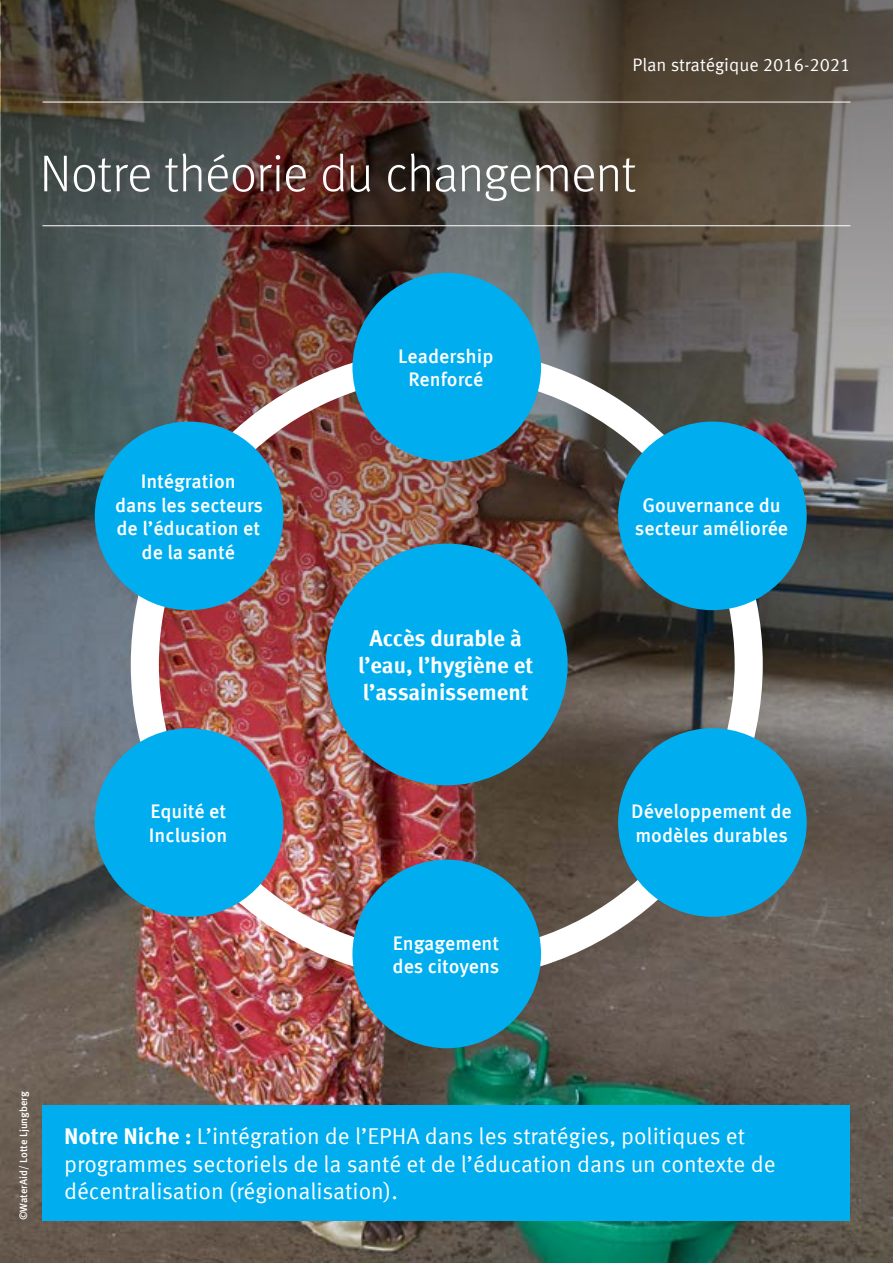
<style>
.page{position:relative;width:893px;height:1263px;background:#fff}
.page>*{position:absolute;margin:0;border:0;box-sizing:border-box;transform-origin:0 0}
.t1{font:300 51.75px "Meta Offc";letter-spacing:-.015em;color:#fff}
.t2{font:22.8px/27.3px "Meta Offc Norm";color:#fff}
.t3{font:700 22.5px/27px "Meta Offc";color:#fff;text-align:center}
.t4{font:500 19.65px/23.5px "Meta Offc";color:#fff;text-align:center}
.t5{font:18px "Meta Offc Norm";color:#fff}
.t6{font:500 10.5px "Meta Offc";color:#fff}
.s1{font-family:"Meta Offc";font-weight:700}
</style>
<div class="page">
<img style="left:0;top:0;width:893px;height:1263px">
<img style="left:1px;top:0;width:892px;height:880px">
<hr style="left:43px;top:225px;width:807px;height:1px;background:#fff">
<hr style="left:43px;top:102px;width:807px;height:1px;background:#fff">
<div style="left:43px;top:1105px;width:807px;height:115px;background:#00aeef"></div>
<div style="left:131px;top:348px;width:632px;height:632px;border:28px solid #fff;border-radius:50%"></div>
<div style="left:326px;top:544px;width:242px;height:241px;background:#00aeef;border-radius:50%"></div>
<div style="left:95px;top:422px;width:188px;height:188px;background:#00aeef;border-radius:50%"></div>
<div style="left:352px;top:273px;width:189px;height:188px;background:#00aeef;border-radius:50%"></div>
<div style="left:352px;top:860px;width:189px;height:188px;background:#00aeef;border-radius:50%"></div>
<div style="left:95px;top:728px;width:188px;height:189px;background:#00aeef;border-radius:50%"></div>
<div style="left:618px;top:422px;width:189px;height:188px;background:#00aeef;border-radius:50%"></div>
<div style="left:618px;top:728px;width:189px;height:189px;background:#00aeef;border-radius:50%"></div>
<p class="t5" style="left:632px;top:54px;width:219px">Plan stratégique 2016-2021</p>
<h1 class="t1" style="left:40px;top:144px;width:598px">Notre théorie du changement</h1>
<p class="t4" style="left:115px;top:470px;width:149px">Intégration<br>dans les secteurs de l’éducation et de la santé</p>
<p class="t4" style="left:149px;top:800px;width:80px;text-align:left">Equité et<br>Inclusion</p>
<p class="t4" style="left:398px;top:345px;width:97px">Leadership<br>Renforcé</p>
<p class="t3" style="left:358px;top:625px;width:177px">Accès durable à l’eau, l’hygiène et l’assainissement</p>
<p class="t4" style="left:393px;top:932px;width:108px;text-align:left">Engagement des citoyens</p>
<p class="t4" style="left:635px;top:494px;width:155px">Gouvernance du secteur améliorée</p>
<p class="t4" style="left:631px;top:800px;width:162px;text-align:left">Développement de modèles durables</p>
<p class="t6" style="left:17px;top:1220px;width:131px;rotate:-90deg">©WaterAid/ Lotte Ljungberg</p>
<p class="t2" style="left:64px;top:1123px;width:713px"><span class="s1">Notre Niche :</span> L’intégration de l’EPHA dans les stratégies, politiques et programmes sectoriels de la santé et de l’éducation dans un contexte de décentralisation (régionalisation).</p>
</div>
